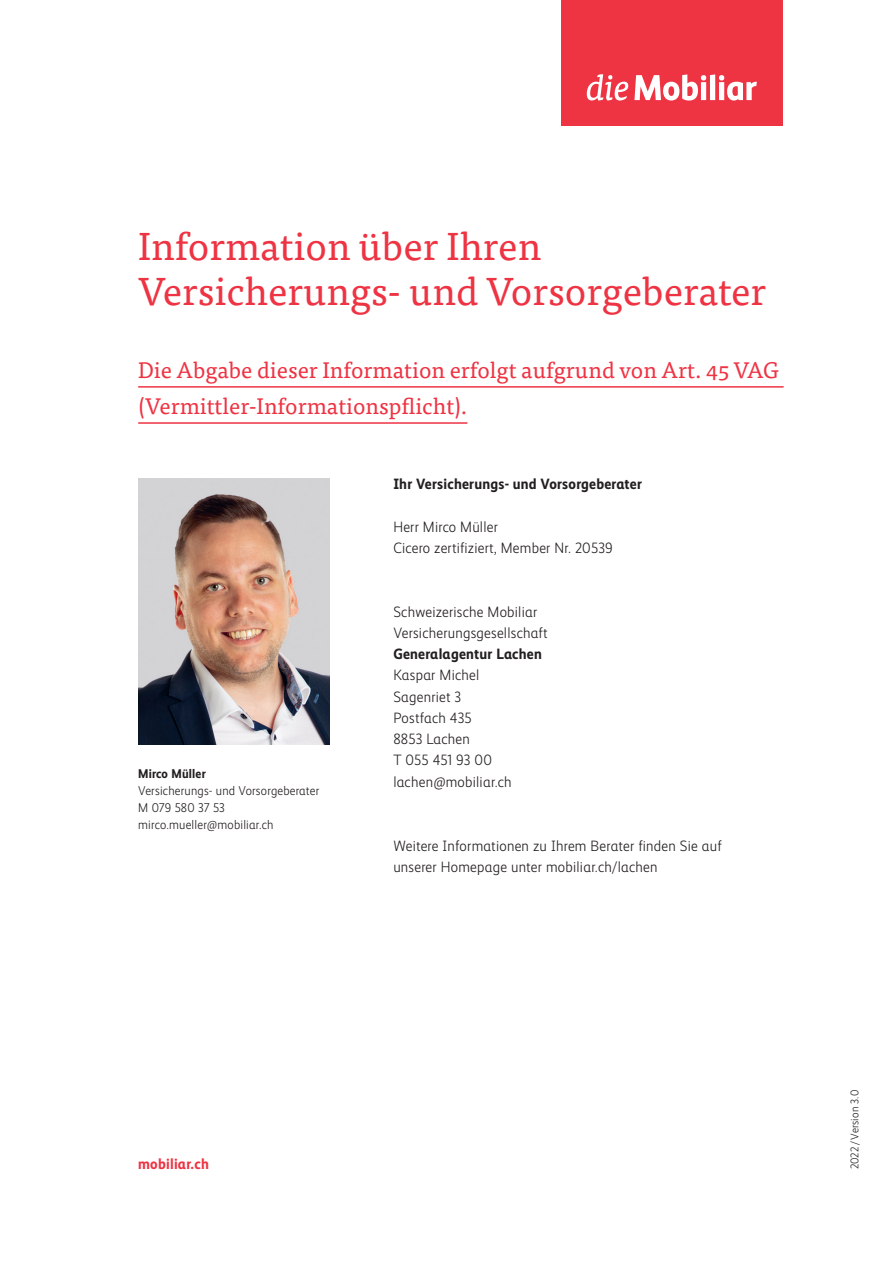
<style>
.page{position:relative;width:893px;height:1263px;background:#fff}
.page>*{position:absolute;margin:0;border:0;box-sizing:border-box;transform-origin:0 0}
.t1{font:39px/44.7px "Tisa Pro";color:#ee3343}
.t2{font:22.5px/36.2px "Tisa Pro";color:#ee3343}
.t3{font:300 15px/21.3px "Mobiliar Realist";letter-spacing:.015em;color:#231f20}
.t4{font:700 15px "Mobiliar Realist";letter-spacing:.015em;color:#231f20}
.t5{font:700 15px "Mobiliar Realist";letter-spacing:.015em;color:#ee3343}
.t6{font:300 12.75px/17px "Mobiliar Realist";letter-spacing:.015em;color:#231f20}
.t7{font:700 12.75px "Mobiliar Realist";letter-spacing:.015em;color:#231f20}
.t8{font:300 11.25px "Mobiliar Realist";letter-spacing:.015em;color:#231f20}
</style>
<div class="page">
<hr style="left:138px;top:386px;width:646px;height:2px;background:#ee3343">
<hr style="left:138px;top:422px;width:329px;height:2px;background:#ee3343">
<img style="left:138px;top:479px;width:192px;height:265px">
<div style="left:561px;top:0;width:221px;height:125px;background:#ee3343"></div>
<svg style="left:587px;top:74px;width:41px;height:26px"></svg>
<svg style="left:634px;top:74px;width:123px;height:27px"></svg>
<h1 class="t1" style="left:138px;top:222px;width:629px">Information über Ihren<br>Versicherungs- und Vorsorgeberater</h1>
<h2 class="t2" style="left:138px;top:351px;width:642px">Die Abgabe dieser Information erfolgt aufgrund von Art. 45 VAG (Vermittler-Informationspflicht).</h2>
<p class="t4" style="left:393px;top:475px;width:250px">Ihr Versicherungs- und Vorsorgeberater</p>
<p class="t7" style="left:138px;top:766px;width:69px">Mirco Müller</p>
<p class="t6" style="left:138px;top:782px;width:183px">Versicherungs- und Vorsorgeberater<br>M 079 580 37 53 mirco.mueller@mobiliar.ch</p>
<p class="t3" style="left:393px;top:516px;width:221px">Herr Mirco Müller<br>Cicero zertifiziert, Member Nr. 20539</p>
<p class="t3" style="left:393px;top:601px;width:156px">Schweizerische Mobiliar<br>Versicherungsgesellschaft</p>
<p class="t4" style="left:393px;top:645px;width:150px">Generalagentur Lachen</p>
<p class="t3" style="left:393px;top:665px;width:120px">Kaspar Michel<br>Sagenriet 3<br>Postfach 435<br>8853 Lachen<br>T 055 451 93 00 lachen@mobiliar.ch</p>
<p class="t3" style="left:393px;top:835px;width:330px">Weitere Informationen zu Ihrem Berater finden Sie auf unserer Homepage unter mobiliar.ch/lachen</p>
<p class="t5" style="left:138px;top:1155px;width:72px">mobiliar.ch</p>
<p class="t8" style="left:848px;top:1169px;width:81px;rotate:-90deg">2022 / Version 3.0</p>
</div>
